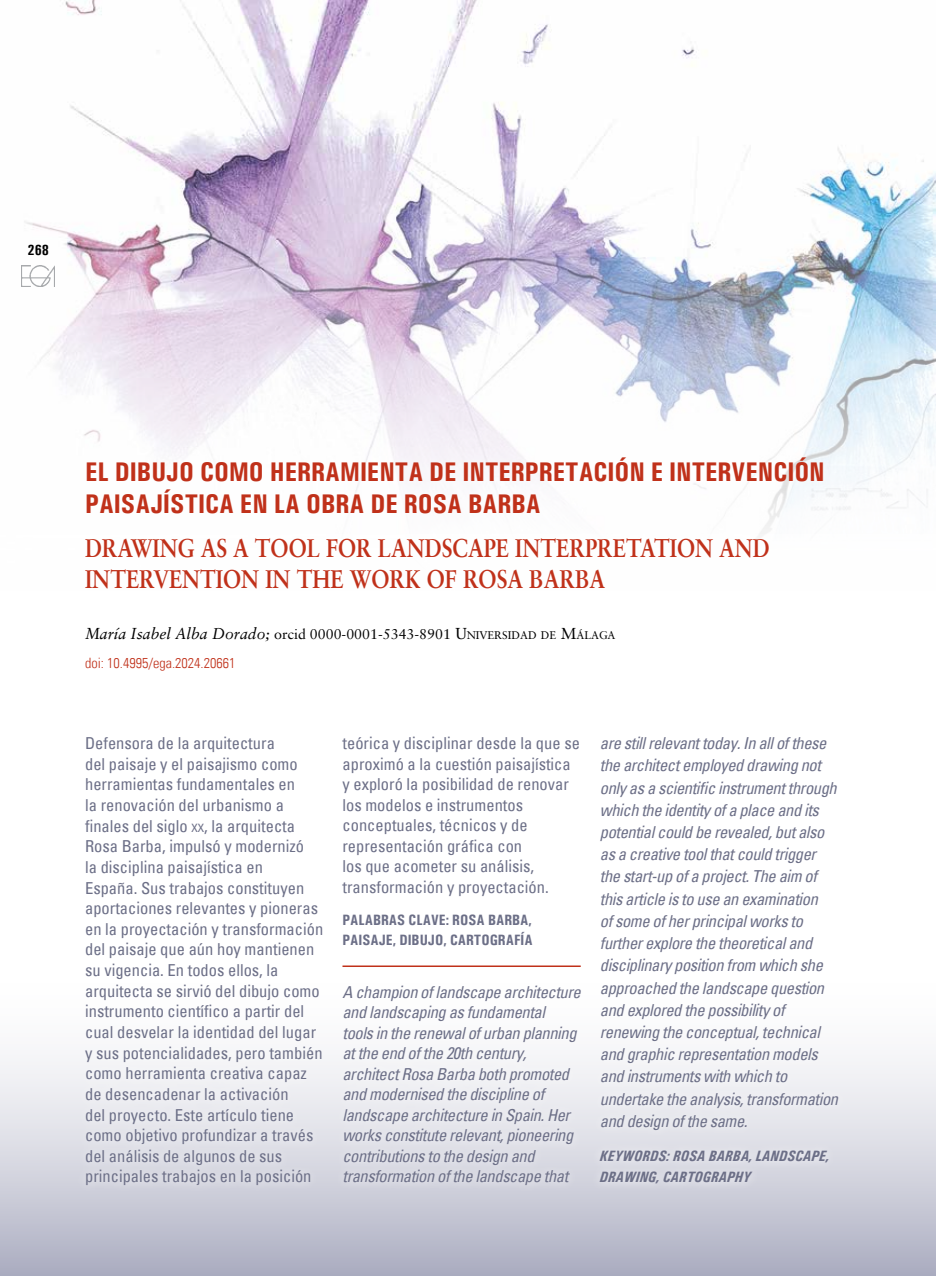
<style>
.page{position:relative;width:936px;height:1276px;background:#fff}
.page>*{position:absolute;margin:0;border:0;box-sizing:border-box;transform-origin:0 0}
.t1{font:700 27px/31.5px "Univers Condensed";color:#c0311a}
.t2{font:700 25.5px/31.5px "Sabon";color:#c0311a;scale:.85 1}
.t3{font:condensed 16.5px/20.5px "Univers";color:#6c6f87}
.t4{font:italic condensed 16.5px/22.2px "Univers";letter-spacing:-.025em;color:#6c6f87}
.t5{font:700 15px/19.8px "Univers Condensed";color:#6c6f87}
.t6{font:italic 700 15px/21.5px "Univers Condensed";color:#6c6f87}
.t7{font:700 15px "Univers Condensed";color:#000}
.t8{font:14.25px "Sabon";color:#000}
.t9{font:300 condensed 14.25px "Univers LT";color:#c0311a}
.s1{font-style:italic;font-size:15.75px}
.s2{font-size:15.75px}
.s3{font-size:10.95px}
.s4{font-size:11.55px}
</style>
<div class="page">
<div style="left:0;top:974px;width:935px;height:302px;background:linear-gradient(to bottom,#fff,#b3b5c7)"></div>
<img style="left:21px;top:0;width:914px;height:510px">
<img style="left:22px;top:265px;width:33px;height:21px">
<div style="left:76px;top:448px;width:756px;height:232px;background:#fff"></div>
<div style="left:333px;top:728px;width:257px;height:466px;background:#fff;opacity:.75"></div>
<div style="left:591px;top:728px;width:256px;height:464px;background:#fff;opacity:.75"></div>
<div style="left:76px;top:728px;width:256px;height:466px;background:#fff;opacity:.75"></div>
<hr style="left:342px;top:965px;width:238px;height:2px;background:#c0311a">
<p class="t7" style="left:27px;top:241px;width:23px">268</p>
<h1 class="t1" style="left:85px;top:456px;width:741px">EL DIBUJO COMO HERRAMIENTA DE INTERPRETACIÓN E INTERVENCIÓN<br>PAISAJÍSTICA EN LA OBRA DE ROSA BARBA</h1>
<h2 class="t2" style="left:85px;top:531px;width:807px">DRAWING AS A TOOL FOR LANDSCAPE INTERPRETATION AND<br>INTERVENTION IN THE WORK OF ROSA BARBA</h2>
<p class="t8" style="left:85px;top:625px;width:532px"><span class="s1">María Isabel Alba Dorado;</span> orcid 0000-0001-5343-8901 <span class="s2">U</span><span class="s3">NIVERSIDAD DE</span> <span class="s2">M</span><span class="s3">ÁLAGA</span></p>
<p class="t9" style="left:85px;top:654px;width:152px">doi: 10.4995/ega.2024.20661</p>
<p class="t3" style="left:85px;top:733px;width:240px">Defensora de la arquitectura<br>del paisaje y el paisajismo como herramientas fundamentales en<br>la renovación del urbanismo a finales del siglo <span class="s4">xx</span>, la arquitecta Rosa Barba, impulsó y modernizó<br>la disciplina paisajística en<br>España. Sus trabajos constituyen aportaciones relevantes y pioneras en la proyectación y transformación del paisaje que aún hoy mantienen su vigencia. En todos ellos, la arquitecta se sirvió del dibujo como instrumento científico a partir del cual desvelar la identidad del lugar y sus potencialidades, pero también como herramienta creativa capaz de desencadenar la activación<br>del proyecto. Este artículo tiene como objetivo profundizar a través del análisis de algunos de sus principales trabajos en la posición</p>
<p class="t3" style="left:342px;top:733px;width:239px">teórica y disciplinar desde la que se aproximó a la cuestión paisajística y exploró la posibilidad de renovar los modelos e instrumentos conceptuales, técnicos y de representación gráfica con<br>los que acometer su análisis, transformación y proyectación.</p>
<p class="t5" style="left:342px;top:910px;width:192px">PALABRAS CLAVE: ROSA BARBA,<br>PAISAJE, DIBUJO, CARTOGRAFÍA</p>
<p class="t4" style="left:342px;top:981px;width:240px;line-height:20.5px">A champion of landscape architecture and landscaping as fundamental<br>tools in the renewal of urban planning at the end of the 20th century, architect Rosa Barba both promoted and modernised the discipline of landscape architecture in Spain. Her works constitute relevant, pioneering contributions to the design and transformation of the landscape that</p>
<p class="t4" style="left:600px;top:732px;width:240px">are still relevant today. In all of these the architect employed drawing not only as a scientific instrument through which the identity of a place and its potential could be revealed, but also as a creative tool that could trigger the start-up of a project. The aim of this article is to use an examination<br>of some of her principal works to further explore the theoretical and disciplinary position from which she approached the landscape question and explored the possibility of renewing the conceptual, technical and graphic representation models and instruments with which to undertake the analysis, transformation and design of the same.</p>
<p class="t6" style="left:600px;top:1145px;width:231px">KEYWORDS: ROSA BARBA, LANDSCAPE,<br>DRAWING, CARTOGRAPHY</p>
</div>
